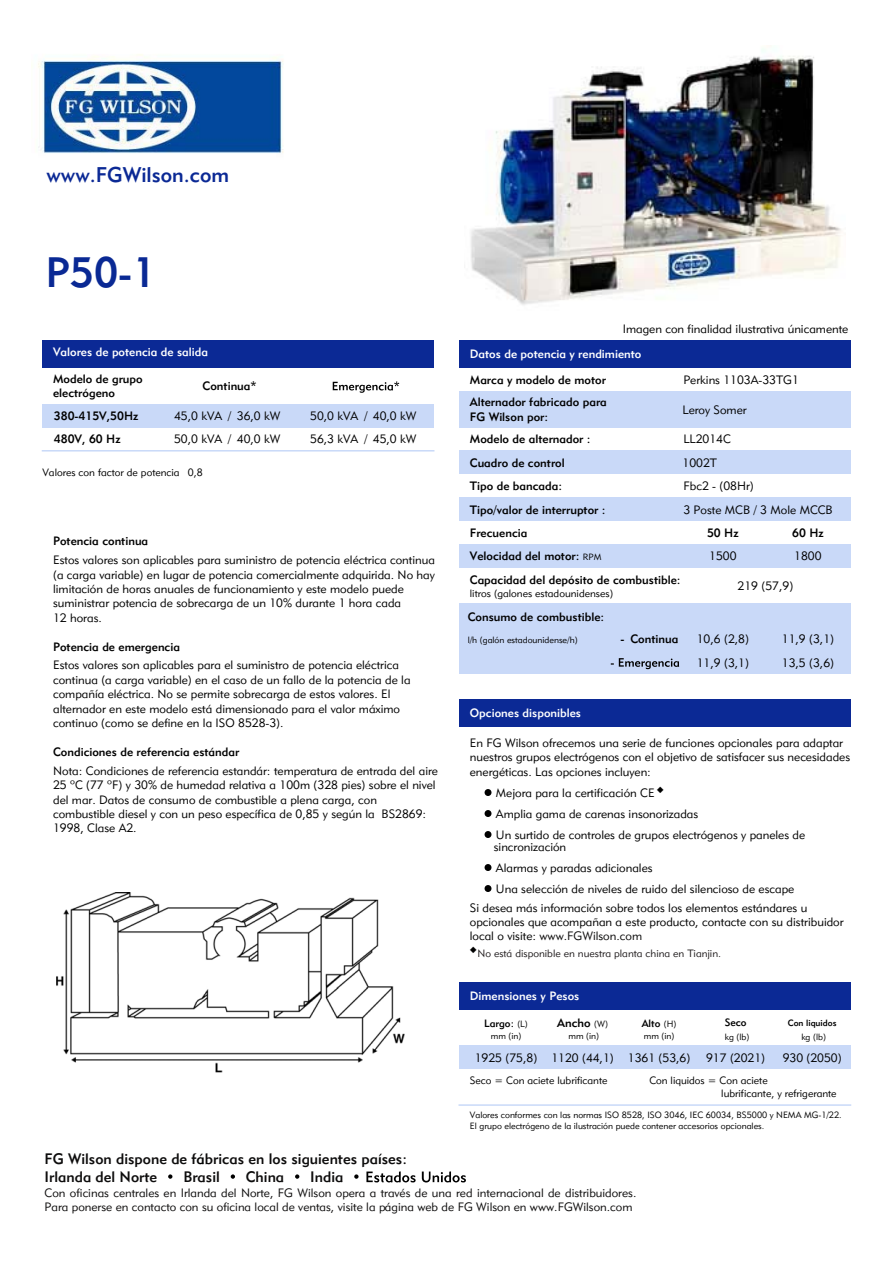
<style>
.page{position:relative;width:893px;height:1263px;background:#fff}
.page>*{position:absolute;margin:0;border:0;box-sizing:border-box;transform-origin:0 0}
.t1{font:42px "Geometric 415 BT Medium A";color:#0a2994}
.t2{font:21px "Geometric 415 BT Medium A";color:#0b2995}
.t3{font:15px/18px "Geometric 415 BT Medium A";color:#0e0d0d}
.t4{font:12px/14.4px "Geometric 415 BT Lite A";color:#000}
.t5{font:12px/23px "Geometric 415 BT Medium A";color:#000}
.t6{font:12px/13.8px "Geometric 415 BT Lite A";color:#0e0d0d}
.t7{font:12px "Geometric 415 BT Medium A";color:#fff}
.t8{font:10.5px/12.6px "Geometric 415 BT Lite A";color:#000}
.t9{font:10.5px "Geometric 415 BT Lite A";color:#231f20}
.t10{font:10.5px "Geometric 415 BT Medium A";color:#000}
.t11{font:9px/10.8px "Geometric 415 BT Lite A";color:#000}
.t12{font:9px "Geometric 415 BT Medium A";color:#000}
.s1{font-family:"Geometric 415 BT Lite A";font-size:9px}
.s2{color:#0e0d0d}
.s3{color:#000}
</style>
<div class="page">
<div style="left:459px;top:391px;width:391px;height:36px;background:#c9d9f8"></div>
<div style="left:459px;top:544px;width:391px;height:24px;background:#c9d9f8"></div>
<div style="left:459px;top:498px;width:391px;height:23px;background:#c9d9f8"></div>
<div style="left:459px;top:1046px;width:391px;height:23px;background:#c9d9f8"></div>
<div style="left:42px;top:340px;width:392px;height:28px;background:#0b2995"></div>
<svg style="left:168px;top:1174px;width:4px;height:5px"></svg>
<svg style="left:231px;top:1174px;width:4px;height:5px"></svg>
<svg style="left:295px;top:1174px;width:4px;height:5px"></svg>
<svg style="left:354px;top:1171px;width:112px;height:12px"></svg>
<div style="left:459px;top:340px;width:391px;height:28px;background:#0b2995"></div>
<div style="left:42px;top:404px;width:392px;height:23px;background:#c9d9f8"></div>
<svg style="left:333px;top:381px;width:66px;height:12px"></svg>
<div style="left:459px;top:451px;width:391px;height:23px;background:#c9d9f8"></div>
<div style="left:459px;top:604px;width:391px;height:70px;background:#c9d9f8"></div>
<div style="left:459px;top:982px;width:391px;height:27px;background:#0b2995"></div>
<hr style="left:459px;top:1104px;width:391px;height:2px;background:#c9d9f8">
<img style="left:38px;top:54px;width:246px;height:100px">
<hr style="left:42px;top:450px;width:392px;height:2px;background:#c9d9f8">
<svg style="left:611px;top:658px;width:68px;height:11px"></svg>
<img style="left:56px;top:893px;width:348px;height:180px">
<div style="left:459px;top:699px;width:391px;height:28px;background:#0b2995"></div>
<svg style="left:484px;top:789px;width:7px;height:7px"></svg>
<svg style="left:484px;top:810px;width:7px;height:7px"></svg>
<svg style="left:484px;top:831px;width:7px;height:7px"></svg>
<svg style="left:484px;top:864px;width:7px;height:7px"></svg>
<svg style="left:484px;top:885px;width:7px;height:7px"></svg>
<img style="left:471px;top:49px;width:370px;height:256px">
<h2 class="t2" style="left:46px;top:167px;width:184px">www.FGWilson.com</h2>
<h1 class="t1" style="left:45px;top:257px;width:112px">P50-1</h1>
<p class="t4" style="left:623px;top:322px;width:227px">Imagen con finalidad ilustrativa únicamente</p>
<p class="t7" style="left:53px;top:348px;width:156px">Valores de potencia de salida</p>
<p class="t7" style="left:470px;top:350px;width:173px">Datos de potencia y rendimiento</p>
<p class="t5" style="left:53px;top:373px;width:91px;line-height:14.4px">Modelo de grupo electrógeno</p>
<p class="t5" style="left:203px;top:376px;width:55px">Continua*</p>
<p class="t5" style="left:470px;top:370px;width:138px;line-height:22.5px">Marca y modelo de motor<br>Alternador fabricado para</p>
<p class="t5" style="left:470px;top:406px;width:122px">FG Wilson por:<br>Modelo de alternador :<br>Cuadro de control</p>
<p class="t5" style="left:470px;top:499px;width:137px">Tipo/valor de interruptor :</p>
<p class="t5" style="left:470px;top:546px;width:133px">Velocidad del motor: <span class="s1">RPM</span></p>
<p class="t4" style="left:683px;top:374px;width:117px">Perkins 1103A-33TG1</p>
<p class="t4" style="left:682px;top:404px;width:66px">Leroy Somer</p>
<p class="t4" style="left:228px;top:410px;width:5px">/</p>
<p class="t4" style="left:364px;top:410px;width:5px">/</p>
<p class="t4" style="left:228px;top:433px;width:5px">/</p>
<p class="t4" style="left:364px;top:433px;width:5px">/</p>
<p class="t5" style="left:54px;top:406px;width:86px;line-height:23.4px">380-415V,50Hz<br>480V, 60 Hz</p>
<p class="t4" style="left:174px;top:410px;width:108px">45,0 kVA 36,0 kW</p>
<p class="t4" style="left:310px;top:410px;width:108px">50,0 kVA 40,0 kW</p>
<p class="t4" style="left:174px;top:433px;width:108px">50,0 kVA 40,0 kW</p>
<p class="t4" style="left:310px;top:433px;width:108px">56,3 kVA 45,0 kW</p>
<p class="t4" style="left:683px;top:433px;width:49px">LL2014C</p>
<p class="t4" style="left:682px;top:457px;width:36px">1002T</p>
<p class="t8" style="left:188px;top:467px;width:16px">0,8</p>
<p class="t8" style="left:42px;top:467px;width:139px">Valores con factor de potencia</p>
<p class="t4" style="left:683px;top:476px;width:151px;line-height:23.4px">Fbc2 - (08Hr)<br>3 Poste MCB / 3 Mole MCCB</p>
<p class="t4" style="left:709px;top:550px;width:29px">1500</p>
<p class="t4" style="left:794px;top:550px;width:29px">1800</p>
<p class="t4" style="left:738px;top:580px;width:57px">219 (57,9)</p>
<p class="t5" style="left:470px;top:476px;width:94px">Tipo de bancada:</p>
<p class="t5" style="left:470px;top:523px;width:59px">Frecuencia</p>
<p class="t5" style="left:707px;top:523px;width:33px">50 Hz</p>
<p class="t5" style="left:792px;top:523px;width:33px">60 Hz</p>
<p class="t5" style="left:470px;top:569px;width:212px">Capacidad del depósito de combustible:</p>
<p class="t8" style="left:470px;top:588px;width:145px">litros (galones estadounidenses)</p>
<p class="t5" style="left:53px;top:531px;width:97px">Potencia continua</p>
<p class="t4" style="left:53px;top:554px;width:383px">Estos valores son aplicables para suministro de potencia eléctrica continua (a carga variable) en lugar de potencia comercialmente adquirida. No hay limitación de horas anuales de funcionamiento y este modelo puede suministrar potencia de sobrecarga de un 10% durante 1 hora cada<br>12 horas.</p>
<p class="t5" style="left:53px;top:636px;width:128px">Potencia de emergencia</p>
<p class="t4" style="left:53px;top:659px;width:359px">Estos valores son aplicables para el suministro de potencia eléctrica continua (a carga variable) en el caso de un fallo de la potencia de la compañía eléctrica. No se permite sobrecarga de estos valores. El alternador en este modelo está dimensionado para el valor máximo continuo (como se define en la ISO 8528-3).</p>
<p class="t5" style="left:53px;top:741px;width:188px">Condiciones de referencia estándar</p>
<p class="t4" style="left:53px;top:765px;width:386px">Nota: Condiciones de referencia estandár: temperatura de entrada del aire 25 ºC (77 ºF) y 30% de humedad relativa a 100m (328 pies) sobre el nivel del mar. Datos de consumo de combustible a plena carga, con combustible diesel y con un peso específica de 0,85 y según la BS2869:<br>1998, Clase A2.</p>
<p class="t5" style="left:468px;top:606px;width:138px">Consumo de combustible:</p>
<p class="t11" style="left:468px;top:636px;width:111px">l/h (galón estadounidense/h)</p>
<p class="t5" style="left:620px;top:629px;width:59px">- Continua</p>
<p class="t4" style="left:697px;top:633px;width:54px">10,6 (2,8)</p>
<p class="t4" style="left:782px;top:633px;width:54px">11,9 (3,1)</p>
<p class="t4" style="left:697px;top:657px;width:54px">11,9 (3,1)</p>
<p class="t4" style="left:782px;top:657px;width:54px">13,5 (3,6)</p>
<p class="t7" style="left:470px;top:709px;width:113px">Opciones disponibles</p>
<p class="t4" style="left:470px;top:737px;width:382px">En FG Wilson ofrecemos una serie de funciones opcionales para adaptar nuestros grupos electrógenos con el objetivo de satisfacer sus necesidades energéticas. Las opciones incluyen:</p>
<p class="t4" style="left:496px;top:783px;width:311px;line-height:21px">Mejora para la certificación CE<br>Amplia gama de carenas insonorizadas<br>Un surtido de controles de grupos electrógenos y paneles de</p>
<p class="t4" style="left:494px;top:837px;width:302px;line-height:21px">sincronización<br>Alarmas y paradas adicionales<br>Una selección de niveles de ruido del silencioso de escape</p>
<p class="t4" style="left:470px;top:902px;width:375px">Si desea más información sobre todos los elementos estándares u opcionales que acompañan a este producto, contacte con su distribuidor local o visite: <span class="s2">www.FGWilson.com</span></p>
<p class="t9" style="left:477px;top:949px;width:245px">No está disponible en nuestra planta china en Tianjin.</p>
<p class="t7" style="left:470px;top:991px;width:111px">Dimensiones y Pesos</p>
<p class="t10" style="left:484px;top:1019px;width:45px">Largo: <span class="s1">(L)</span></p>
<p class="t11" style="left:491px;top:1032px;width:32px">mm (in)</p>
<p class="t5" style="left:557px;top:1012px;width:52px">Ancho <span class="s1">(W)</span></p>
<p class="t11" style="left:568px;top:1032px;width:32px">mm (in)</p>
<p class="t10" style="left:642px;top:1019px;width:36px">Alto <span class="s1">(H)</span></p>
<p class="t11" style="left:644px;top:1032px;width:32px">mm (in)</p>
<p class="t10" style="left:725px;top:1019px;width:23px">Seco</p>
<p class="t11" style="left:725px;top:1032px;width:26px">kg (lb)</p>
<p class="t12" style="left:788px;top:1020px;width:50px">Con liquidos</p>
<p class="t11" style="left:801px;top:1032px;width:26px">kg (lb)</p>
<p class="t4" style="left:475px;top:1051px;width:217px">1925 (75,8) 1120 (44,1) 1361 (53,6)</p>
<p class="t4" style="left:706px;top:1051px;width:60px">917 (2021)</p>
<p class="t4" style="left:783px;top:1051px;width:60px">930 (2050)</p>
<p class="t8" style="left:470px;top:1076px;width:139px">Seco = Con aciete lubrificante</p>
<p class="t8" style="left:721px;top:1076px;width:117px;text-indent:-72px">Con liquidos = Con aciete<br>lubrificante, y refrigerante</p>
<p class="t11" style="left:470px;top:1111px;width:373px">Valores conformes con las normas ISO 8528, ISO 3046, IEC 60034, BS5000 y NEMA MG-1/22.<br>El grupo electrógeno de la ilustración puede contener accesorios opcionales.</p>
<p class="t3" style="left:45px;top:1152px;width:364px">FG Wilson dispone de f<span class="s3">á</span>bricas en los siguientes pa<span class="s3">í</span>ses:<br>Irlanda del Norte</p>
<p class="t3" style="left:183px;top:1170px;width:38px">Brasil</p>
<p class="t3" style="left:246px;top:1170px;width:40px">China</p>
<p class="t3" style="left:310px;top:1170px;width:35px">India</p>
<p class="t6" style="left:45px;top:1187px;width:593px">Con oficinas centrales en Irlanda del Norte, FG Wilson opera a través de una red internacional de distribuidores.<br>Para ponerse en contacto con su oficina local de ventas, visite la p<span class="s3">á</span>gina web de FG Wilson en www.FGWilson.com</p>
</div>
